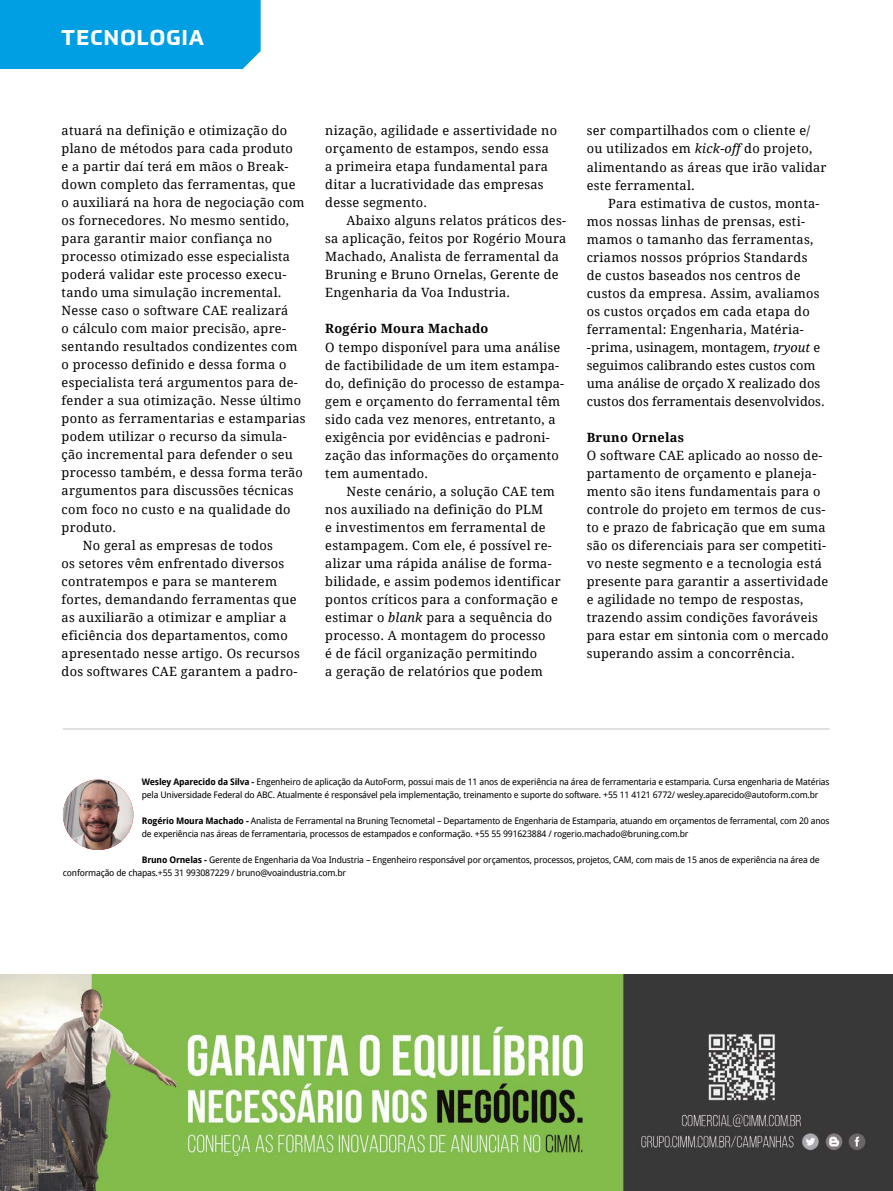
<style>
.page{position:relative;width:893px;height:1191px;background:#fff}
.page>*{position:absolute;margin:0;border:0;box-sizing:border-box;transform-origin:0 0}
.t1{font:700 21px "Prometo";letter-spacing:.06em;color:#fff}
.t2{font:12.75px/18px "Droid Serif";letter-spacing:.02em;color:#000}
.t3{font:700 12.75px "Droid Serif";letter-spacing:.02em;color:#000}
.t4{font:9px/13px "Droid Sans";letter-spacing:-.02em;color:#000}
.s1{font-style:italic}
.s2{font-weight:700}
</style>
<div class="page">
<hr style="left:63px;top:728px;width:766px;height:1px;background:#c2c2c2">
<img style="left:63px;top:779px;width:70px;height:71px;border-radius:35px">
<img style="left:0;top:974px;width:893px;height:217px">
<div style="left:0;top:0;width:261px;height:69px;background:#009fe3"></div>
<h1 class="t1" style="left:61px;top:24px;width:145px">TECNOLOGIA</h1>
<p class="t2" style="left:62px;top:122px;width:227px">atuará na definição e otimização do</p>
<p class="t2" style="left:62px;top:140px;width:233px">plano de métodos para cada produto</p>
<p class="t2" style="left:62px;top:158px;width:228px">e a partir daí terá em mãos o Break-</p>
<p class="t2" style="left:62px;top:176px;width:235px">down completo das ferramentas, que</p>
<p class="t2" style="left:62px;top:194px;width:245px">o auxiliará na hora de negociação com</p>
<p class="t2" style="left:62px;top:212px;width:229px">os fornecedores. No mesmo sentido,</p>
<p class="t2" style="left:62px;top:230px;width:212px">para garantir maior confiança no</p>
<p class="t2" style="left:62px;top:248px;width:230px">processo otimizado esse especialista</p>
<p class="t2" style="left:62px;top:266px;width:226px">poderá validar este processo execu-</p>
<p class="t2" style="left:62px;top:284px;width:221px">tando uma simulação incremental.</p>
<p class="t2" style="left:62px;top:302px;width:228px">Nesse caso o software CAE realizará</p>
<p class="t2" style="left:62px;top:320px;width:226px">o cálculo com maior precisão, apre-</p>
<p class="t2" style="left:62px;top:338px;width:237px">sentando resultados condizentes com</p>
<p class="t2" style="left:62px;top:356px;width:226px">o processo definido e dessa forma o</p>
<p class="t2" style="left:62px;top:374px;width:238px">especialista terá argumentos para de-</p>
<p class="t2" style="left:62px;top:392px;width:241px">fender a sua otimização. Nesse último</p>
<p class="t2" style="left:62px;top:410px;width:245px">ponto as ferramentarias e estamparias</p>
<p class="t2" style="left:62px;top:428px;width:227px">podem utilizar o recurso da simula-</p>
<p class="t2" style="left:62px;top:446px;width:233px">ção incremental para defender o seu</p>
<p class="t2" style="left:62px;top:464px;width:243px">processo também, e dessa forma terão</p>
<p class="t2" style="left:62px;top:482px;width:233px">argumentos para discussões técnicas</p>
<p class="t2" style="left:62px;top:500px;width:230px">com foco no custo e na qualidade do</p>
<p class="t2" style="left:62px;top:518px;width:56px">produto.</p>
<p class="t2" style="left:83px;top:536px;width:191px">No geral as empresas de todos</p>
<p class="t2" style="left:62px;top:554px;width:224px">os setores vêm enfrentado diversos</p>
<p class="t2" style="left:62px;top:572px;width:217px">contratempos e para se manterem</p>
<p class="t2" style="left:62px;top:590px;width:236px">fortes, demandando ferramentas que</p>
<p class="t2" style="left:62px;top:608px;width:227px">as auxiliarão a otimizar e ampliar a</p>
<p class="t2" style="left:62px;top:626px;width:228px">eficiência dos departamentos, como</p>
<p class="t2" style="left:62px;top:644px;width:240px">apresentado nesse artigo. Os recursos</p>
<p class="t2" style="left:62px;top:662px;width:237px">dos softwares CAE garantem a padro-</p>
<p class="t2" style="left:325px;top:122px;width:233px">nização, agilidade e assertividade no orçamento de estampos, sendo essa a primeira etapa fundamental para ditar a lucratividade das empresas desse segmento.</p>
<p class="t2" style="left:325px;top:212px;width:243px;text-indent:21px">Abaixo alguns relatos práticos des&shy;sa aplicação, feitos por Rogério Moura Machado, Analista de ferramental da Bruning e Bruno Ornelas, Gerente de Engenharia da Voa Industria.</p>
<p class="t3" style="left:325px;top:322px;width:165px">Rogério Moura Machado</p>
<p class="t2" style="left:325px;top:338px;width:240px">O tempo disponível para uma análise de factibilidade de um item estampa&shy;do, definição do processo de estampa&shy;gem e orçamento do ferramental têm sido cada vez menores, entretanto, a exigência por evidências e padroni&shy;zação das informações do orçamento tem aumentado.</p>
<p class="t2" style="left:325px;top:482px;width:237px;text-indent:21px">Neste cenário, a solução CAE tem nos auxiliado na definição do PLM<br>e investimentos em ferramental de estampagem. Com ele, é possível re&shy;alizar uma rápida análise de forma&shy;bilidade, e assim podemos identificar pontos críticos para a conformação e estimar o <span class="s1">blank</span> para a sequência do processo. A montagem do processo<br>é de fácil organização permitindo<br>a geração de relatórios que podem</p>
<p class="t2" style="left:587px;top:122px;width:241px">ser compartilhados com o cliente e/ ou utilizados em <span class="s1">kick-off</span> do projeto, alimentando as áreas que irão validar este ferramental.</p>
<p class="t2" style="left:587px;top:194px;width:239px;text-indent:21px">Para estimativa de custos, monta&shy;mos nossas linhas de prensas, esti&shy;mamos o tamanho das ferramentas, criamos nossos próprios Standards de custos baseados nos centros de custos da empresa. Assim, avaliamos os custos orçados em cada etapa do ferramental: Engenharia, Matéria--prima, usinagem, montagem, <span class="s1">tryout</span> e seguimos calibrando estes custos com uma análise de orçado X realizado dos custos dos ferramentais desenvolvidos.</p>
<p class="t3" style="left:587px;top:430px;width:99px">Bruno Ornelas</p>
<p class="t2" style="left:587px;top:446px;width:243px">O software CAE aplicado ao nosso de&shy;partamento de orçamento e planeja&shy;mento são itens fundamentais para o controle do projeto em termos de cus&shy;to e prazo de fabricação que em suma são os diferenciais para ser competiti&shy;vo neste segmento e a tecnologia está presente para garantir a assertividade e agilidade no tempo de respostas, trazendo assim condições favoráveis para estar em sintonia com o mercado superando assim a concorrência.</p>
<p class="t4" style="left:142px;top:774px;width:689px"><span class="s2">Wesley Aparecido da Silva -</span> Engenheiro de aplicação da AutoForm, possui mais de 11 anos de experiência na área de ferramentaria e estamparia. Cursa engenharia de Matérias pela Universidade Federal do ABC. Atualmente é responsável pela implementação, treinamento e suporte do software. +55 11 4121 6772/ wesley.aparecido@autoform.com.br</p>
<p class="t4" style="left:142px;top:813px;width:689px"><span class="s2">Rogério Moura Machado -</span> Analista de Ferramental na Bruning Tecnometal – Departamento de Engenharia de Estamparia, atuando em orçamentos de ferramental, com 20 anos de experiência nas áreas de ferramentaria, processos de estampados e conformação. +55 55 991623884 / rogerio.machado@bruning.com.br</p>
<p class="t4" style="left:63px;top:853px;width:758px;text-indent:79px"><span class="s2">Bruno Ornelas -</span> Gerente de Engenharia da Voa Industria – Engenheiro responsável por orçamentos, processos, projetos, CAM, com mais de 15 anos de experiência na área de conformação de chapas.+55 31 993087229 / bruno@voaindustria.com.br</p>
</div>
